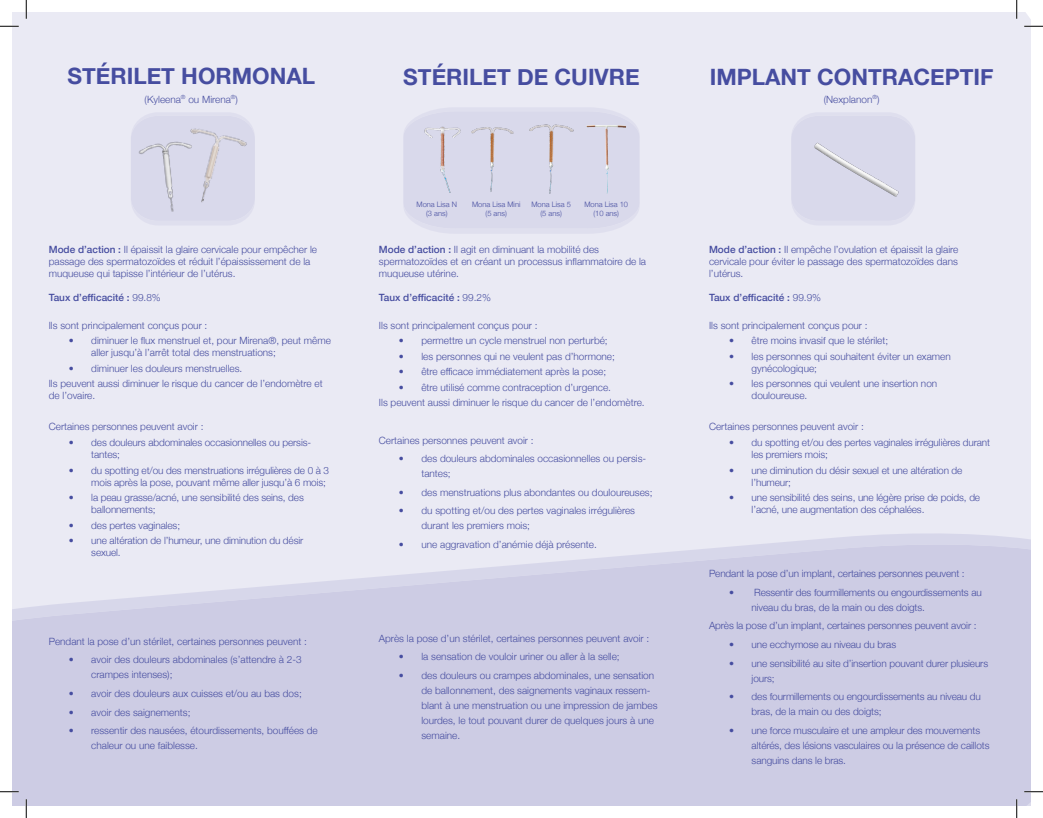
<style>
.page{position:relative;width:1043px;height:818px;background:#fff}
.page>*{position:absolute;margin:0;border:0;box-sizing:border-box;transform-origin:0 0}
.t1{font:700 22.5px "Helvetica Neue";color:#464da0}
.t2{font:300 10px/12px "Helvetica Neue";color:#464da0}
.t3{font:500 10px "Helvetica Neue";color:#464da0}
.t4{font:300 7.5px "Helvetica Neue";color:#464da0}
.s1{font-weight:500}
.s2{font-weight:300}
</style>
<div class="page">
<div style="left:13px;top:13px;width:1017px;height:510px;background:#eaeaf4"></div>
<div style="left:13px;top:523px;width:1017px;height:11px;background:#eaeaf4"></div>
<svg style="left:13px;top:534px;width:1017px;height:271px;background:#d0cfe6"></svg>
<svg style="left:403px;top:107px;width:236px;height:127px;background:#dbdbec"></svg>
<img style="left:419px;top:121px;width:44px;height:71px">
<img style="left:528px;top:118px;width:46px;height:76px">
<img style="left:470px;top:121px;width:44px;height:71px">
<div style="left:583px;top:119px;width:46px;height:75px;background:#d9d9eb"></div>
<svg style="left:131px;top:112px;width:124px;height:113px;background:#dedeed"></svg>
<img style="left:200px;top:123px;width:56px;height:88px">
<img style="left:127px;top:123px;width:73px;height:92px">
<img style="left:791px;top:79px;width:171px;height:155px">
<svg style="left:0;top:25px;width:19px;height:2px"></svg>
<svg style="left:1024px;top:25px;width:18px;height:2px"></svg>
<svg style="left:0;top:790px;width:19px;height:2px"></svg>
<svg style="left:1024px;top:790px;width:18px;height:2px"></svg>
<svg style="left:25px;top:0;width:2px;height:19px"></svg>
<svg style="left:25px;top:799px;width:2px;height:19px"></svg>
<svg style="left:1015px;top:0;width:2px;height:19px"></svg>
<svg style="left:1015px;top:799px;width:2px;height:19px"></svg>
<p class="t1" style="left:68px;top:59px;width:249px">STÉRILET HORMONAL</p>
<p class="t1" style="left:403px;top:59px;width:238px">STÉRILET DE CUIVRE</p>
<p class="t1" style="left:709px;top:59px;width:285px">IMPLANT CONTRACEPTIF</p>
<p class="t2" style="left:145px;top:92px;width:95px">(Kyleena<sup>®</sup> ou Mirena<sup>®</sup>)</p>
<p class="t2" style="left:823px;top:92px;width:57px">(Nexplanon<sup>®</sup>)</p>
<p class="t2" style="left:49px;top:243px;width:270px"><span class="s1">Mode d’action :</span> Il épaissit la glaire cervicale pour empêcher le passage des spermatozoïdes et réduit l’épaississement de la muqueuse qui tapisse l’intérieur de l’utérus.</p>
<p class="t3" style="left:49px;top:289px;width:114px">Taux d’efficacité : <span class="s2">99.8%</span></p>
<p class="t2" style="left:49px;top:318px;width:160px">Ils sont principalement conçus pour :</p>
<p class="t2" style="left:91px;top:334px;width:241px;text-indent:-22px">• diminuer le flux menstruel et, pour Mirena®, peut même aller jusqu’à l’arrêt total des menstruations;</p>
<p class="t2" style="left:69px;top:361px;width:175px">• diminuer les douleurs menstruelles.</p>
<p class="t2" style="left:49px;top:377px;width:275px">Ils peuvent aussi diminuer le risque du cancer de l’endomètre et de l’ovaire.</p>
<p class="t2" style="left:49px;top:420px;width:156px">Certaines personnes peuvent avoir :</p>
<p class="t2" style="left:91px;top:435px;width:221px;text-indent:-22px">• des douleurs abdominales occasionnelles ou persis&shy;tantes;</p>
<p class="t2" style="left:91px;top:463px;width:239px;text-indent:-22px">• du spotting et/ou des menstruations irrégulières de 0 à 3 mois après la pose, pouvant même aller jusqu’à 6 mois;</p>
<p class="t2" style="left:91px;top:490px;width:214px;text-indent:-22px">• la peau grasse/acné, une sensibilité des seins, des ballonnements;</p>
<p class="t2" style="left:69px;top:518px;width:113px">• des pertes vaginales;</p>
<p class="t2" style="left:91px;top:534px;width:213px;text-indent:-22px">• une altération de l’humeur, une diminution du désir sexuel.</p>
<p class="t2" style="left:49px;top:634px;width:260px">Pendant la pose d’un stérilet, certaines personnes peuvent :</p>
<p class="t2" style="left:91px;top:651px;width:212px;line-height:15px;text-indent:-22px">• avoir des douleurs abdominales (s’attendre à 2-3 crampes intenses);</p>
<p class="t2" style="left:69px;top:686px;width:234px">• avoir des douleurs aux cuisses et/ou au bas dos;</p>
<p class="t2" style="left:69px;top:705px;width:123px">• avoir des saignements;</p>
<p class="t2" style="left:91px;top:722px;width:228px;line-height:15px;text-indent:-22px">• ressentir des nausées, étourdissements, bouffées de chaleur ou une faiblesse.</p>
<p class="t4" style="left:416px;top:198px;width:42px">Mona Lisa N</p>
<p class="t4" style="left:426px;top:207px;width:23px">(3 ans)</p>
<p class="t4" style="left:472px;top:198px;width:50px">Mona Lisa Mini</p>
<p class="t4" style="left:485px;top:207px;width:23px">(5 ans)</p>
<p class="t4" style="left:531px;top:198px;width:41px">Mona Lisa 5</p>
<p class="t4" style="left:540px;top:207px;width:23px">(5 ans)</p>
<p class="t4" style="left:584px;top:198px;width:45px">Mona Lisa 10</p>
<p class="t4" style="left:593px;top:207px;width:27px">(10 ans)</p>
<p class="t2" style="left:379px;top:243px;width:269px"><span class="s1">Mode d’action :</span> Il agit en diminuant la mobilité des spermatozoïdes et en créant un processus inflammatoire de la muqueuse utérine.</p>
<p class="t3" style="left:379px;top:289px;width:114px">Taux d’efficacité : <span class="s2">99.2%</span></p>
<p class="t2" style="left:379px;top:318px;width:160px">Ils sont principalement conçus pour :</p>
<p class="t2" style="left:399px;top:334px;width:210px">• permettre un cycle menstruel non perturbé;</p>
<p class="t2" style="left:399px;top:349px;width:217px">• les personnes qui ne veulent pas d’hormone;</p>
<p class="t2" style="left:399px;top:365px;width:209px">• être efficace immédiatement après la pose;</p>
<p class="t2" style="left:399px;top:380px;width:214px">• être utilisé comme contraception d’urgence.</p>
<p class="t2" style="left:379px;top:396px;width:267px">Ils peuvent aussi diminuer le risque du cancer de l’endomètre.</p>
<p class="t2" style="left:379px;top:433px;width:156px">Certaines personnes peuvent avoir :</p>
<p class="t2" style="left:421px;top:450px;width:226px;line-height:15px;text-indent:-22px">• des douleurs abdominales occasionnelles ou persis&shy;tantes;</p>
<p class="t2" style="left:399px;top:485px;width:255px">• des menstruations plus abondantes ou douloureuses;</p>
<p class="t2" style="left:421px;top:502px;width:215px;line-height:15px;text-indent:-22px">• du spotting et/ou des pertes vaginales irrégulières durant les premiers mois;</p>
<p class="t2" style="left:399px;top:537px;width:199px">• une aggravation d’anémie déjà présente.</p>
<p class="t2" style="left:379px;top:631px;width:272px">Après la pose d’un stérilet, certaines personnes peuvent avoir :</p>
<p class="t2" style="left:399px;top:650px;width:222px">• la sensation de vouloir uriner ou aller à la selle;</p>
<p class="t2" style="left:421px;top:667px;width:237px;line-height:15px;text-indent:-22px">• des douleurs ou crampes abdominales, une sensation de ballonnement, des saignements vaginaux ressem&shy;blant à une menstruation ou une impression de jambes lourdes, le tout pouvant durer de quelques jours à une semaine.</p>
<p class="t2" style="left:709px;top:243px;width:251px;text-align:justify"><span class="s1">Mode d’action :</span> Il empêche l’ovulation et épaissit la glaire cervicale pour éviter le passage des spermatozoïdes dans l’utérus.</p>
<p class="t3" style="left:709px;top:289px;width:114px">Taux d’efficacité : <span class="s2">99.9%</span></p>
<p class="t2" style="left:709px;top:318px;width:160px">Ils sont principalement conçus pour :</p>
<p class="t2" style="left:729px;top:334px;width:161px">• être moins invasif que le stérilet;</p>
<p class="t2" style="left:751px;top:349px;width:201px;text-indent:-22px">• les personnes qui souhaitent éviter un examen gynécologique;</p>
<p class="t2" style="left:751px;top:377px;width:187px;text-indent:-22px">• les personnes qui veulent une insertion non douloureuse.</p>
<p class="t2" style="left:709px;top:420px;width:156px">Certaines personnes peuvent avoir :</p>
<p class="t2" style="left:751px;top:435px;width:240px;text-indent:-22px">• du spotting et/ou des pertes vaginales irrégulières durant les premiers mois;</p>
<p class="t2" style="left:751px;top:463px;width:212px;text-indent:-22px">• une diminution du désir sexuel et une altération de l’humeur;</p>
<p class="t2" style="left:751px;top:490px;width:230px;text-indent:-22px">• une sensibilité des seins, une légère prise de poids, de l’acné, une augmentation des céphalées.</p>
<p class="t2" style="left:709px;top:567px;width:257px">Pendant la pose d’un implant, certaines personnes peuvent :</p>
<p class="t2" style="left:751px;top:584px;width:232px;line-height:15px;text-indent:-22px">• Ressentir des fourmillements ou engourdissements au niveau du bras, de la main ou des doigts.</p>
<p class="t2" style="left:709px;top:619px;width:269px">Après la pose d’un implant, certaines personnes peuvent avoir :</p>
<p class="t2" style="left:729px;top:637px;width:168px">• une ecchymose au niveau du bras</p>
<p class="t2" style="left:751px;top:654px;width:238px;line-height:15px;text-indent:-22px">• une sensibilité au site d’insertion pouvant durer plusieurs jours;</p>
<p class="t2" style="left:751px;top:688px;width:231px;line-height:15px;text-indent:-22px">• des fourmillements ou engourdissements au niveau du bras, de la main ou des doigts;</p>
<p class="t2" style="left:751px;top:721px;width:239px;line-height:15px;text-indent:-22px">• une force musculaire et une ampleur des mouvements altérés, des lésions vasculaires ou la présence de caillots sanguins dans le bras.</p>
</div>
